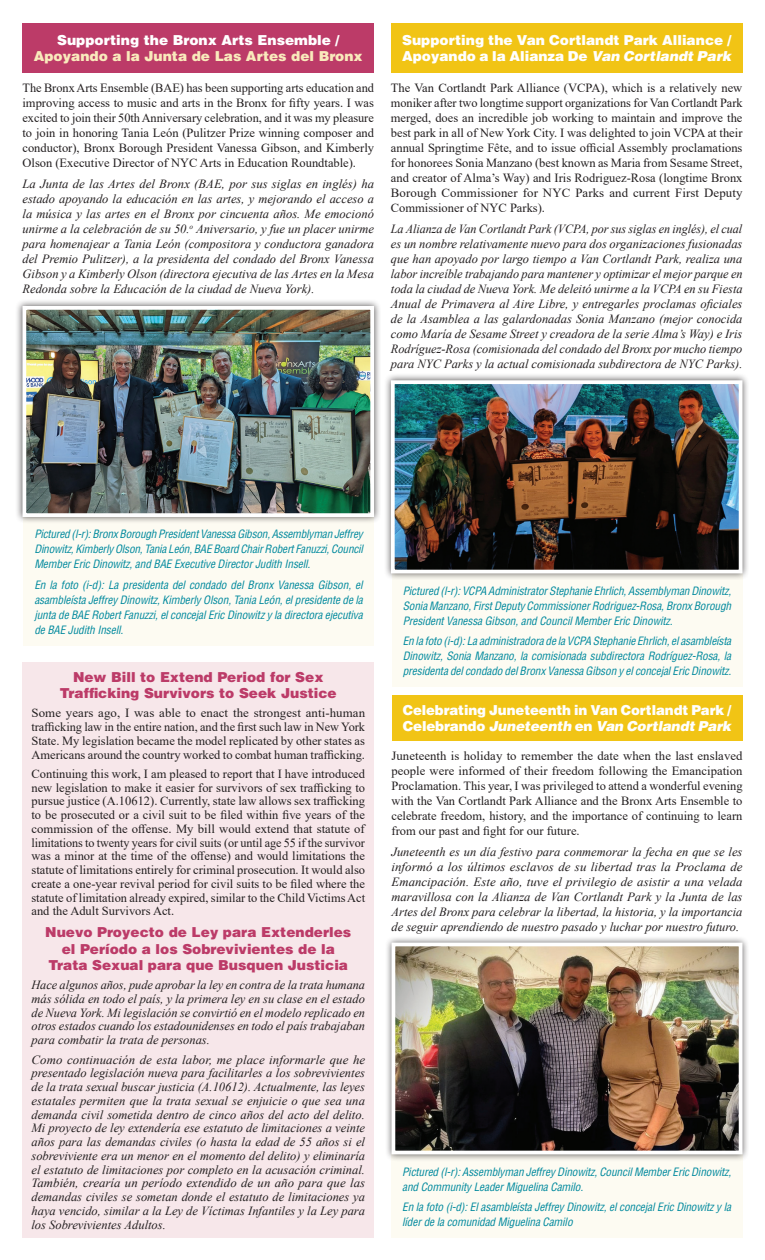
<style>
.page{position:relative;width:765px;height:1260px;background:#fff}
.page>*{position:absolute;margin:0;border:0;box-sizing:border-box;transform-origin:0 0}
.Headline_-_Jamie{font:900 13.75px/16.2px "Helvetica";color:#fff}
.Headline_-_Jamie-2{font:900 13.75px/16.2px "Helvetica";color:#bc3b68;text-align:center}
.Headline_-_Jamie-3{font:900 13.75px "Helvetica";color:#f9eabc}
.Body_Text{font:italic 12.5px/15px "Times New Roman";color:#231f20;text-align:justify}
.Body_Text-2{font:12.5px/15px "Times New Roman";color:#231f20;text-align:justify}
.t1{font:italic condensed 11.25px/15px "Helvetica";letter-spacing:-.01em;color:#00899d;text-align:justify}
.s1{font-style:italic}
</style>
<div class="page">
<div style="left:391px;top:1154px;width:351px;height:84px;background:#fdfbf2"></div>
<div style="left:384px;top:935px;width:366px;height:227px;background:#231f20;opacity:.75"></div>
<img style="left:397px;top:948px;width:340px;height:201px">
<div style="left:392px;top:943px;width:350px;height:211px;border:4px solid #fff"></div>
<div style="left:23px;top:517px;width:351px;height:128px;background:#fdfbf2"></div>
<div style="left:15px;top:299px;width:366px;height:225px;background:#231f20;opacity:.75"></div>
<img style="left:27px;top:311px;width:342px;height:201px">
<div style="left:22px;top:306px;width:352px;height:211px;border:4px solid #fff"></div>
<div style="left:22px;top:23px;width:352px;height:50px;background:#bc3b68"></div>
<div style="left:392px;top:573px;width:350px;height:114px;background:#fdfbf2"></div>
<div style="left:384px;top:373px;width:366px;height:207px;background:#231f20;opacity:.75"></div>
<img style="left:396px;top:385px;width:341px;height:183px">
<div style="left:391px;top:380px;width:351px;height:193px;border:4px solid #fff"></div>
<div style="left:391px;top:23px;width:351px;height:50px;background:#f1c415"></div>
<div style="left:22px;top:662px;width:352px;height:576px;background:#f7e7ea"></div>
<div style="left:392px;top:695px;width:350px;height:45px;background:#f1c415"></div>
<p class="Headline_-_Jamie" style="left:57px;top:32px;width:284px">Supporting the Bronx Arts Ensemble /</p>
<p class="Headline_-_Jamie-3" style="left:34px;top:47px;width:331px">Apoyando a la Junta de Las Artes del Bronx</p>
<p class="Body_Text-2" style="left:22px;top:80px;width:353px">The Bronx Arts Ensemble (BAE) has been supporting arts education and improving access to music and arts in the Bronx for fifty years. I was excited to join their 50th Anniversary celebration, and it was my pleasure to join in honoring Tania León (Pulitzer Prize winning composer and conductor), Bronx Borough President Vanessa Gibson, and Kimberly Olson (Executive Director of NYC Arts in Education Roundtable).</p>
<p class="Body_Text" style="left:22px;top:176px;width:353px">La Junta de las Artes del Bronx (BAE, por sus siglas en inglés) ha estado apoyando la educación en las artes, y mejorando el acceso a la música y las artes en el Bronx por cincuenta años. Me emocionó unirme a la celebración de su 50.<sup>o</sup> Aniversario, y fue un placer unirme para homenajear a Tania León (compositora y conductora ganadora del Premio Pulitzer), a la presidenta del condado del Bronx Vanessa Gibson y a Kimberly Olson (directora ejecutiva de las Artes en la Mesa Redonda sobre la Educación de la ciudad de Nueva York).</p>
<p class="Headline_-_Jamie" style="left:402px;top:32px;width:331px">Supporting the Van Cortlandt Park Alliance /<br>Apoyando a la Alianza De <span class="s1">Van Cortlandt Park</span></p>
<p class="Body_Text-2" style="left:391px;top:80px;width:353px">The Van Cortlandt Park Alliance (VCPA), which is a relatively new moniker after two longtime support organizations for Van Cortlandt Park merged, does an incredible job working to maintain and improve the best park in all of New York City. I was delighted to join VCPA at their annual Springtime Fête, and to issue official Assembly proclamations for honorees Sonia Manzano (best known as Maria from Sesame Street, and creator of Alma’s Way) and Iris Rodriguez-Rosa (longtime Bronx Borough Commissioner for NYC Parks and current First Deputy Commissioner of NYC Parks).</p>
<p class="Body_Text" style="left:391px;top:221px;width:353px">La Alianza de Van Cortlandt Park (VCPA, por sus siglas en inglés), el cual es un nombre relativamente nuevo para dos organizaciones fusionadas que han apoyado por largo tiempo a Van Cortlandt Park, realiza una labor increíble trabajando para mantener y optimizar el mejor parque en toda la ciudad de Nueva York. Me deleitó unirme a la VCPA en su Fiesta Anual de Primavera al Aire Libre, y entregarles proclamas oficiales de la Asamblea a las galardonadas Sonia Manzano (mejor conocida como María de Sesame Street y creadora de la serie Alma’s Way) e Iris Rodríguez-Rosa (comisionada del condado del Bronx por mucho tiempo para NYC Parks y la actual comisionada subdirectora de NYC Parks).</p>
<p class="t1" style="left:34px;top:527px;width:330px">Pictured (l-r): Bronx Borough President Vanessa Gibson, Assemblyman Jeffrey Dinowitz, Kimberly Olson, Tania León, BAE Board Chair Robert Fanuzzi, Council Member Eric Dinowitz, and BAE Executive Director Judith Insell.</p>
<p class="t1" style="left:34px;top:577px;width:330px">En la foto (i-d): La presidenta del condado del Bronx Vanessa Gibson, el asambleísta Jeffrey Dinowitz, Kimberly Olson, Tania León, el presidente de la junta de BAE Robert Fanuzzi, el concejal Eric Dinowitz y la directora ejecutiva de BAE Judith Insell.</p>
<p class="Headline_-_Jamie-2" style="left:60px;top:668px;width:279px">New Bill to Extend Period for Sex<br>Trafficking Survivors to Seek Justice</p>
<p class="Body_Text-2" style="left:32px;top:706px;width:335px;line-height:13.8px">Some years ago, I was able to enact the strongest anti-human trafficking law in the entire nation, and the first such law in New York State. My legislation became the model replicated by other states as Americans around the country worked to combat human trafficking.</p>
<p class="Body_Text-2" style="left:32px;top:766px;width:335px;line-height:13.8px">Continuing this work, I am pleased to report that I have introduced new legislation to make it easier for survivors of sex trafficking to pursue justice (A.10612). Currently, state law allows sex trafficking to be prosecuted or a civil suit to be filed within five years of the commission of the offense. My bill would extend that statute of limitations to twenty years for civil suits (or until age 55 if the survivor was a minor at the time of the offense) and would limitations the statute of limitations entirely for criminal prosecution. It would also create a one-year revival period for civil suits to be filed where the statute of limitation already expired, similar to the Child Victims Act and the Adult Survivors Act.</p>
<p class="Headline_-_Jamie-2" style="left:45px;top:924px;width:308px">Nuevo Proyecto de Ley para Extenderles el Período a los Sobrevivientes de la<br>Trata Sexual para que Busquen Justicia</p>
<p class="Body_Text" style="left:32px;top:978px;width:335px;line-height:13.8px">Hace algunos años, pude aprobar la ley en contra de la trata humana más sólida en todo el país, y la primera ley en su clase en el estado de Nueva York. Mi legislación se convirtió en el modelo replicado en otros estados cuando los estadounidenses en todo el país trabajaban para combatir la trata de personas.</p>
<p class="Body_Text" style="left:32px;top:1052px;width:335px;line-height:13.8px">Como continuación de esta labor, me place informarle que he presentado legislación nueva para facilitarles a los sobrevivientes de la trata sexual buscar justicia (A.10612). Actualmente, las leyes estatales permiten que la trata sexual se enjuicie o que sea una demanda civil sometida dentro de cinco años del acto del delito.<br>Mi proyecto de ley extendería ese estatuto de limitaciones a veinte años para las demandas civiles (o hasta la edad de 55 años si el sobreviviente era un menor en el momento del delito) y eliminaría el estatuto de limitaciones por completo en la acusación criminal.<br>También, crearía un período extendido de un año para que las demandas civiles se sometan donde el estatuto de limitaciones ya haya vencido, similar a la Ley de Víctimas Infantiles y la Ley para los Sobrevivientes Adultos.</p>
<p class="t1" style="left:403px;top:583px;width:330px">Pictured (l-r): VCPA Administrator Stephanie Ehrlich, Assemblyman Dinowitz, Sonia Manzano, First Deputy Commissioner Rodriguez-Rosa, Bronx Borough President Vanessa Gibson, and Council Member Eric Dinowitz.</p>
<p class="t1" style="left:403px;top:634px;width:330px">En la foto (i-d): La administradora de la VCPA Stephanie Ehrlich, el asambleísta Dinowitz, Sonia Manzano, la comisionada subdirectora Rodríguez-Rosa, la presidenta del condado del Bronx Vanessa Gibson y el concejal Eric Dinowitz.</p>
<p class="Headline_-_Jamie" style="left:403px;top:702px;width:330px">Celebrating Juneteenth in Van Cortlandt Park /<br>Celebrando <span class="s1">Juneteenth</span> en <span class="s1">Van Cortlandt Park</span></p>
<p class="Body_Text-2" style="left:392px;top:748px;width:353px">Juneteenth is holiday to remember the date when the last enslaved people were informed of their freedom following the Emancipation Proclamation. This year, I was privileged to attend a wonderful evening with the Van Cortlandt Park Alliance and the Bronx Arts Ensemble to celebrate freedom, history, and the importance of continuing to learn from our past and fight for our future.</p>
<p class="Body_Text" style="left:392px;top:844px;width:353px">Juneteenth es un día festivo para conmemorar la fecha en que se les informó a los últimos esclavos de su libertad tras la Proclama de Emancipación. Este año, tuve el privilegio de asistir a una velada maravillosa con la Alianza de Van Cortlandt Park y la Junta de las Artes del Bronx para celebrar la libertad, la historia, y la importancia de seguir aprendiendo de nuestro pasado y luchar por nuestro futuro.</p>
<p class="t1" style="left:402px;top:1164px;width:331px">Pictured (l-r): Assemblyman Jeffrey Dinowitz, Council Member Eric Dinowitz, and Community Leader Miguelina Camilo.</p>
<p class="t1" style="left:402px;top:1200px;width:331px">En la foto (i-d): El asambleísta Jeffrey Dinowitz, el concejal Eric Dinowitz y la líder de la comunidad Miguelina Camilo</p>
</div>
